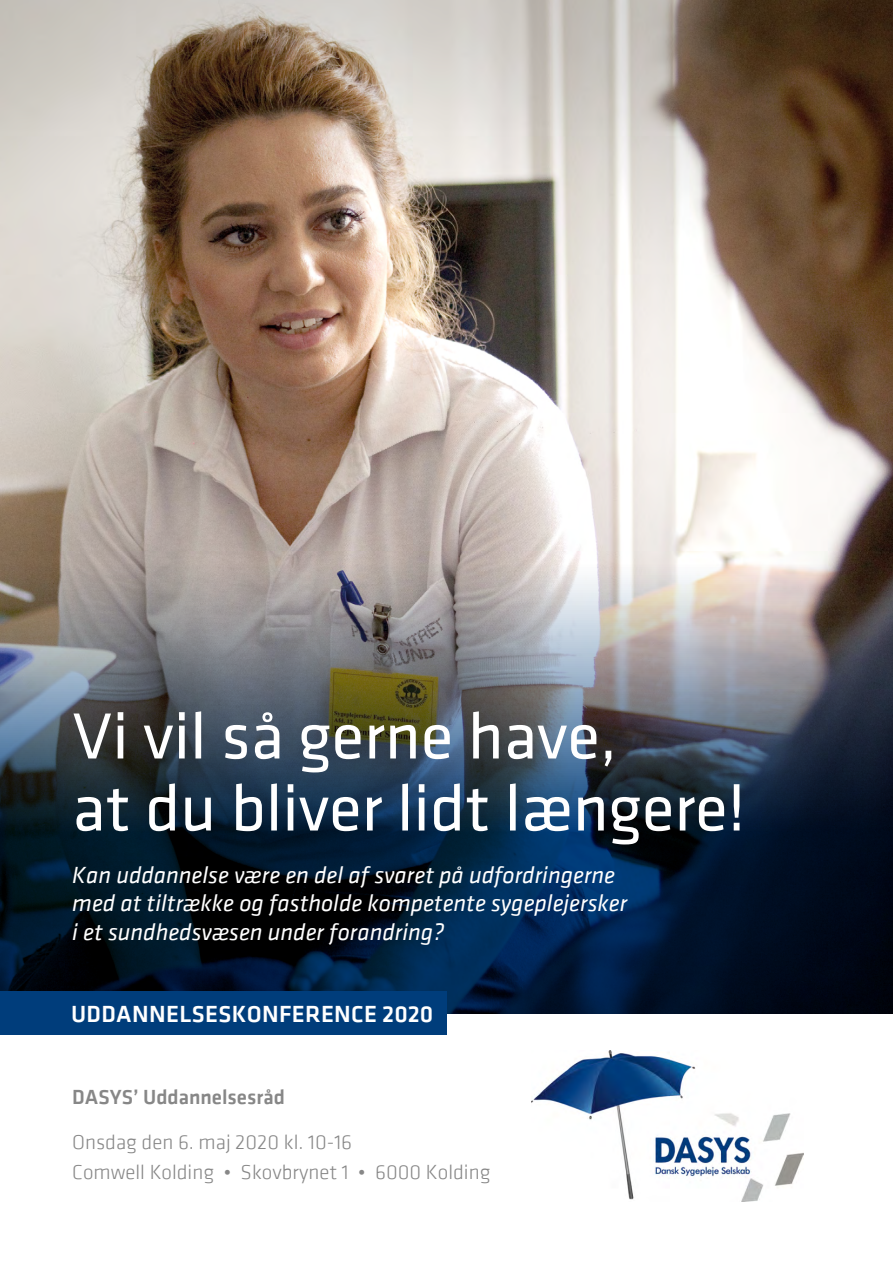
<style>
.page{position:relative;width:893px;height:1263px;background:#fff}
.page>*{position:absolute;margin:0;border:0;box-sizing:border-box;transform-origin:0 0}
.t1{font:67.5px/72px "Klavika";color:#fff}
.t2{font:italic 24px/28.5px "Klavika";color:#fff}
.t3{font:500 24px "Klavika";letter-spacing:.015em;color:#fff}
.t4{font:300 21px/30px "Klavika";color:#878787}
.t5{font:500 21px "Klavika";color:#878787}
</style>
<div class="page">
<img style="left:0;top:0;width:893px;height:537px">
<img style="left:0;top:537px;width:893px;height:476px">
<img style="left:532px;top:1050px;width:271px;height:152px">
<div style="left:0;top:991px;width:446px;height:44px;background:#003d7b"></div>
<h1 class="t1" style="left:72px;top:698px;width:675px">Vi vil så gerne have,<br>at du bliver lidt længere!</h1>
<p class="t2" style="left:72px;top:860px;width:557px">Kan uddannelse være en del af svaret på udfordringerne med at tiltrække og fastholde kompetente sygeplejersker i et sundhedsvæsen under forandring?</p>
<p class="t3" style="left:71px;top:998px;width:364px">UDDANNELSESKONFERENCE 2020</p>
<p class="t5" style="left:72px;top:1083px;width:214px">DASYS’ Uddannelsesråd</p>
<p class="t4" style="left:72px;top:1127px;width:420px">Onsdag den 6. maj 2020 kl. 10-16<br>Comwell Kolding • Skovbrynet 1 • 6000 Kolding</p>
</div>
